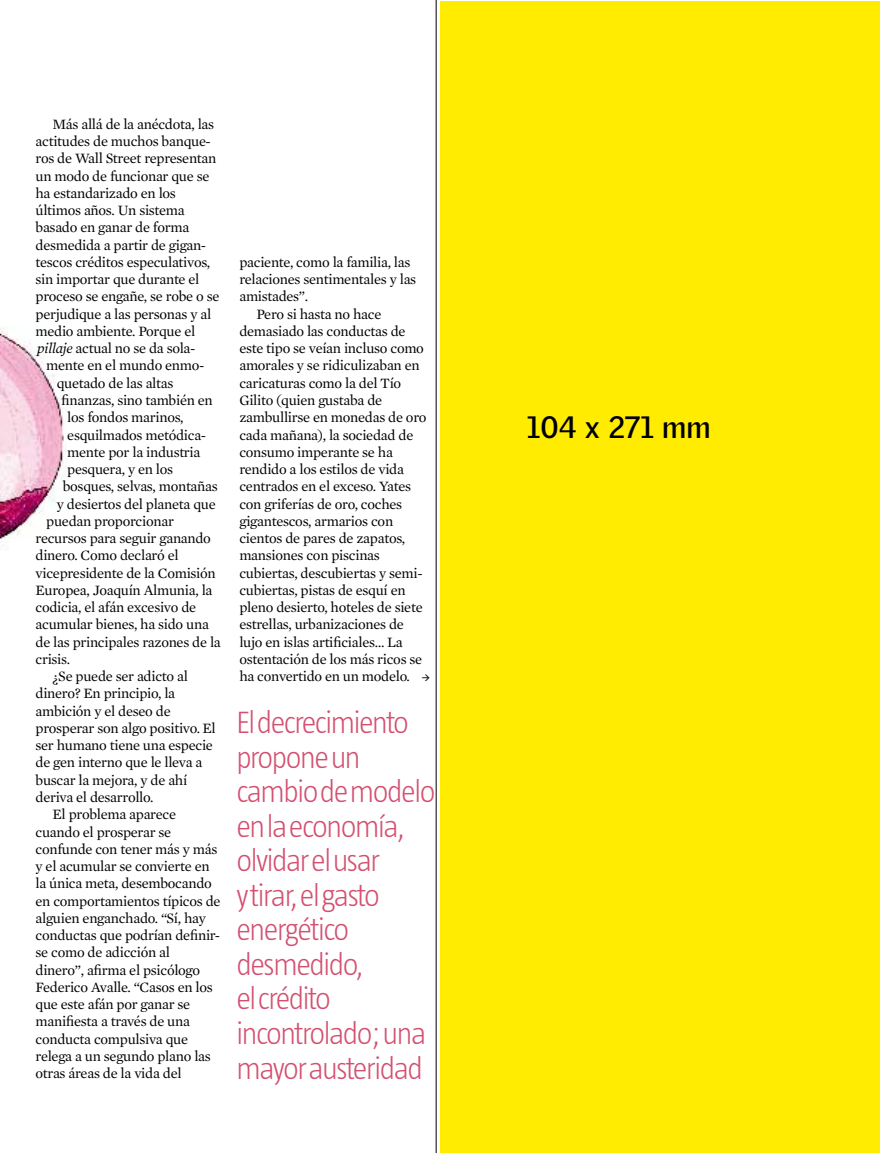
<style>
.page{position:relative;width:881px;height:1153px;background:#fff}
.page>*{position:absolute;margin:0;border:0;box-sizing:border-box;transform-origin:0 0}
.t1{font:300 31.5px/34.5px "Taz Barcelona";letter-spacing:-.045em;color:#d35071}
.t2{font:700 30px "Griffith Gothic";color:#000}
.t3{font:14.55px/17.2px "Mercury Text G1";letter-spacing:-.02em;color:#000}
.s1{font-style:italic}
</style>
<div class="page">
<img style="left:0;top:327px;width:68px;height:223px">
<div style="left:439px;top:1px;width:440px;height:1151px;background:#ffec00"></div>
<hr style="left:435px;top:0;width:1px;height:1152px;background:#000">
<p class="t3" style="left:36px;top:115px;width:185px;text-indent:17px">Más allá de la anécdota, las actitudes de muchos banque&shy;ros de Wall Street representan un modo de funcionar que se ha estandarizado en los últimos años. Un sistema basado en ganar de forma desmedida a partir de gigan&shy;tescos créditos especulativos, sin importar que durante el proceso se engañe, se robe o se perjudique a las personas y al medio ambiente. Porque el <span class="s1">pillaje</span> actual no se da sola-</p>
<p class="t3" style="left:46px;top:357px;width:160px">mente en el mundo enmo-</p>
<p class="t3" style="left:57px;top:374px;width:118px">quetado de las altas</p>
<p class="t3" style="left:61px;top:391px;width:153px">finanzas, sino también en</p>
<p class="t3" style="left:67px;top:409px;width:118px">los fondos marinos,</p>
<p class="t3" style="left:67px;top:426px;width:140px">esquilmados metódica-</p>
<p class="t3" style="left:67px;top:443px;width:134px">mente por la industria</p>
<p class="t3" style="left:67px;top:460px;width:107px">pesquera, y en los</p>
<p class="t3" style="left:63px;top:478px;width:156px">bosques, selvas, montañas</p>
<p class="t3" style="left:57px;top:495px;width:160px">y desiertos del planeta que</p>
<p class="t3" style="left:46px;top:512px;width:129px">puedan proporcionar</p>
<p class="t3" style="left:36px;top:529px;width:177px">recursos para seguir ganando</p>
<p class="t3" style="left:36px;top:547px;width:144px">dinero. Como declaró el</p>
<p class="t3" style="left:36px;top:564px;width:182px">vicepresidente de la Comisión</p>
<p class="t3" style="left:36px;top:581px;width:178px">Europea, Joaquín Almunia, la</p>
<p class="t3" style="left:36px;top:598px;width:162px">codicia, el afán excesivo de</p>
<p class="t3" style="left:36px;top:616px;width:175px">acumular bienes, ha sido una</p>
<p class="t3" style="left:36px;top:633px;width:187px">de las principales razones de la</p>
<p class="t3" style="left:36px;top:650px;width:36px">crisis.</p>
<p class="t3" style="left:53px;top:667px;width:137px">¿Se puede ser adicto al</p>
<p class="t3" style="left:36px;top:685px;width:141px">dinero? En principio, la</p>
<p class="t3" style="left:36px;top:702px;width:137px">ambición y el deseo de</p>
<p class="t3" style="left:36px;top:719px;width:182px">prosperar son algo positivo. El</p>
<p class="t3" style="left:36px;top:736px;width:179px">ser humano tiene una especie</p>
<p class="t3" style="left:36px;top:754px;width:168px">de gen interno que le lleva a</p>
<p class="t3" style="left:36px;top:771px;width:153px">buscar la mejora, y de ahí</p>
<p class="t3" style="left:36px;top:788px;width:119px">deriva el desarrollo.</p>
<p class="t3" style="left:53px;top:805px;width:125px">El problema aparece</p>
<p class="t3" style="left:36px;top:823px;width:137px">cuando el prosperar se</p>
<p class="t3" style="left:36px;top:840px;width:183px">confunde con tener más y más</p>
<p class="t3" style="left:36px;top:857px;width:175px">y el acumular se convierte en</p>
<p class="t3" style="left:36px;top:874px;width:178px">la única meta, desembocando</p>
<p class="t3" style="left:36px;top:892px;width:186px">en comportamientos típicos de</p>
<p class="t3" style="left:36px;top:909px;width:172px">alguien enganchado. “Sí, hay</p>
<p class="t3" style="left:36px;top:926px;width:186px">conductas que podrían definir-</p>
<p class="t3" style="left:36px;top:943px;width:136px">se como de adicción al</p>
<p class="t3" style="left:36px;top:961px;width:166px">dinero”, afirma el psicólogo</p>
<p class="t3" style="left:36px;top:978px;width:179px">Federico Avalle. “Casos en los</p>
<p class="t3" style="left:36px;top:995px;width:156px">que este afán por ganar se</p>
<p class="t3" style="left:36px;top:1012px;width:156px">manifiesta a través de una</p>
<p class="t3" style="left:36px;top:1030px;width:154px">conducta compulsiva que</p>
<p class="t3" style="left:36px;top:1047px;width:177px">relega a un segundo plano las</p>
<p class="t3" style="left:36px;top:1064px;width:147px">otras áreas de la vida del</p>
<p class="t3" style="left:239px;top:253px;width:172px">paciente, como la familia, las</p>
<p class="t3" style="left:239px;top:271px;width:178px">relaciones sentimentales y las</p>
<p class="t3" style="left:239px;top:288px;width:70px">amistades”.</p>
<p class="t3" style="left:256px;top:305px;width:126px">Pero si hasta no hace</p>
<p class="t3" style="left:239px;top:322px;width:168px">demasiado las conductas de</p>
<p class="t3" style="left:239px;top:340px;width:186px">este tipo se veían incluso como</p>
<p class="t3" style="left:239px;top:357px;width:182px">amorales y se ridiculizaban en</p>
<p class="t3" style="left:239px;top:374px;width:163px">caricaturas como la del Tío</p>
<p class="t3" style="left:239px;top:391px;width:144px">Gilito (quien gustaba de</p>
<p class="t3" style="left:239px;top:409px;width:188px">zambullirse en monedas de oro</p>
<p class="t3" style="left:239px;top:426px;width:175px">cada mañana), la sociedad de</p>
<p class="t3" style="left:239px;top:443px;width:155px">consumo imperante se ha</p>
<p class="t3" style="left:239px;top:460px;width:166px">rendido a los estilos de vida</p>
<p class="t3" style="left:239px;top:478px;width:173px">centrados en el exceso. Yates</p>
<p class="t3" style="left:239px;top:495px;width:164px">con griferías de oro, coches</p>
<p class="t3" style="left:239px;top:512px;width:155px">gigantescos, armarios con</p>
<p class="t3" style="left:239px;top:529px;width:167px">cientos de pares de zapatos,</p>
<p class="t3" style="left:239px;top:547px;width:142px">mansiones con piscinas</p>
<p class="t3" style="left:239px;top:564px;width:185px">cubiertas, descubiertas y semi-</p>
<p class="t3" style="left:239px;top:581px;width:168px">cubiertas, pistas de esquí en</p>
<p class="t3" style="left:239px;top:598px;width:185px">pleno desierto, hoteles de siete</p>
<p class="t3" style="left:239px;top:616px;width:166px">estrellas, urbanizaciones de</p>
<p class="t3" style="left:239px;top:633px;width:165px">lujo en islas artificiales… La</p>
<p class="t3" style="left:239px;top:650px;width:184px">ostentación de los más ricos se</p>
<p class="t3" style="left:239px;top:667px;width:192px">ha convertido en un modelo. →</p>
<h1 class="t1" style="left:236px;top:705px;width:200px">El decrecimiento propone un cambio de modelo en la economía, olvidar el usar<br>y tirar, el gasto energético desmedido,<br>el crédito incontrolado; una mayor austeridad</h1>
<h2 class="t2" style="left:526px;top:409px;width:185px">104 x 271 mm</h2>
</div>
